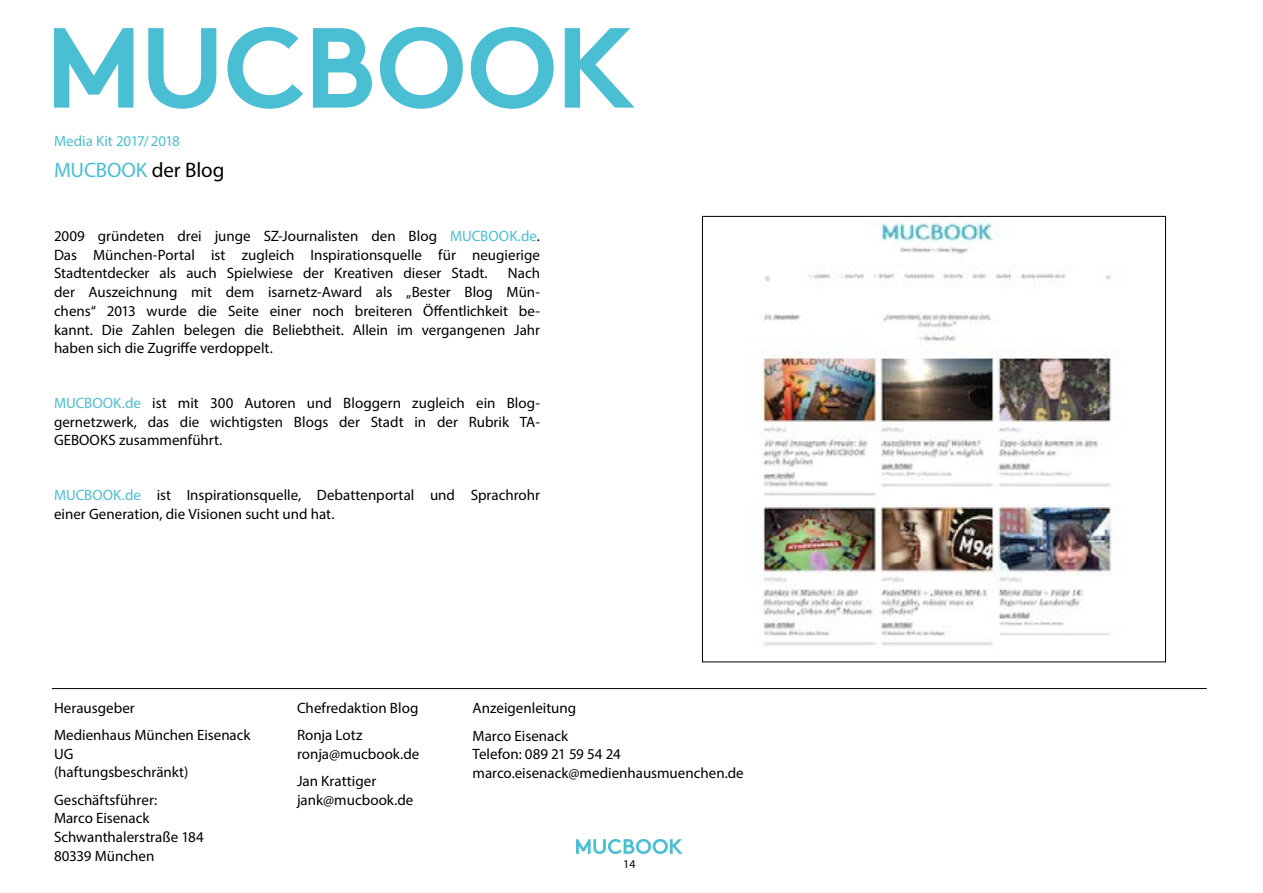
<style>
.page{position:relative;width:1263px;height:893px;background:#fff}
.page>*{position:absolute;margin:0;border:0;box-sizing:border-box;transform-origin:0 0}
.t1{font:21px "Myriad Pro";letter-spacing:-.005em;color:#4abed3}
.t2{font:15px/18.8px "Myriad Pro";color:#000}
.t3{font:15px "Myriad Pro";letter-spacing:-.005em;color:#4abed3}
.t4{font:12px "Myriad Pro";color:#000}
.s1{color:#000}
.s2{color:#4abed3}
</style>
<div class="page">
<svg style="left:54px;top:28px;width:79px;height:80px"></svg>
<svg style="left:565px;top:28px;width:69px;height:80px"></svg>
<svg style="left:148px;top:28px;width:68px;height:81px"></svg>
<svg style="left:227px;top:27px;width:76px;height:82px"></svg>
<svg style="left:313px;top:28px;width:59px;height:80px"></svg>
<svg style="left:380px;top:27px;width:83px;height:82px"></svg>
<svg style="left:471px;top:27px;width:83px;height:82px"></svg>
<svg style="left:576px;top:839px;width:107px;height:15px"></svg>
<img style="left:759px;top:218px;width:353px;height:428px">
<hr style="left:52px;top:688px;width:1155px;height:1px;background:#000">
<p class="t3" style="left:54px;top:132px;width:128px">Media Kit 2017/2018</p>
<h1 class="t1" style="left:54px;top:157px;width:172px">MUCBOOK <span class="s1">der Blog</span></h1>
<p class="t2" style="left:54px;top:226px;width:487px;text-align:justify">2009 gründeten drei junge SZ-Journalisten den Blog <span class="s2">MUCBOOK.de</span>.<br>Das München-Portal ist zugleich Inspirationsquelle für neugierige Stadtentdecker als auch Spielwiese der Kreativen dieser Stadt.</p>
<p class="t2" style="left:54px;top:264px;width:487px;text-align:justify;text-indent:454px">Nach der Auszeichnung mit dem isarnetz-Award als „Bester Blog Mün&shy;chens“ 2013 wurde die Seite einer noch breiteren Öffentlichkeit be&shy;kannt. Die Zahlen belegen die Beliebtheit. Allein im vergangenen Jahr haben sich die Zugriffe verdoppelt.</p>
<p class="t2" style="left:54px;top:393px;width:488px;text-align:justify"><span class="s2">MUCBOOK.de</span> ist mit 300 Autoren und Bloggern zugleich ein Blog&shy;gernetzwerk, das die wichtigsten Blogs der Stadt in der Rubrik TA-GEBOOKS zusammenführt.</p>
<p class="t2" style="left:54px;top:485px;width:487px"><span class="s2">MUCBOOK.de</span> ist Inspirationsquelle, Debattenportal und Sprachrohr einer Generation, die Visionen sucht und hat.</p>
<p class="t2" style="left:54px;top:694px;width:198px;line-height:27.3px">Herausgeber<br>Medienhaus München Eisenack</p>
<p class="t2" style="left:54px;top:744px;width:136px">UG (haftungsbeschränkt)</p>
<p class="t2" style="left:54px;top:790px;width:151px">Geschäftsführer:<br>Marco Eisenack<br>Schwanthalerstraße 184<br>80339 München</p>
<p class="t2" style="left:297px;top:694px;width:123px;line-height:27.3px">Chefredaktion Blog<br>Ronja Lotz</p>
<p class="t2" style="left:297px;top:740px;width:124px;line-height:27.3px">ronja@mucbook.de<br>Jan Krattiger</p>
<p class="t2" style="left:297px;top:790px;width:118px">jank@mucbook.de</p>
<p class="t2" style="left:472px;top:694px;width:105px;line-height:27.3px">Anzeigenleitung<br>Marco Eisenack</p>
<p class="t2" style="left:472px;top:745px;width:273px">Telefon: 089 21 59 54 24 marco.eisenack@medienhausmuenchen.de</p>
<p class="t4" style="left:623px;top:856px;width:14px">14</p>
</div>
